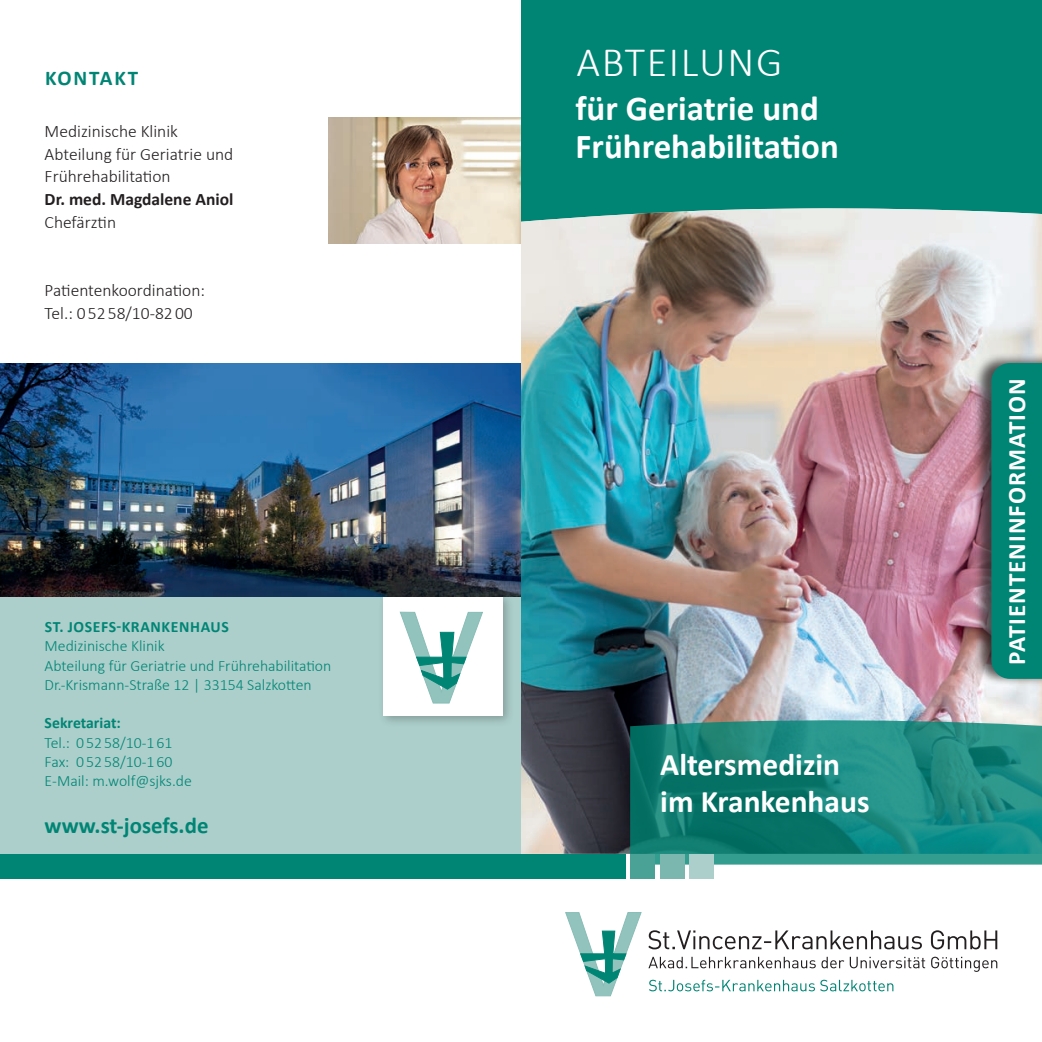
<style>
.page{position:relative;width:1042px;height:1042px;background:#fff}
.page>*{position:absolute;margin:0;border:0;box-sizing:border-box;transform-origin:0 0}
.t1{font:300 42px "Calibri";letter-spacing:.04em;color:#fff}
.t2{font:700 35px/38.5px "Calibri";color:#fff}
.t3{font:700 31.5px "Calibri";color:#fff}
.t4{font:700 25.03px "Calibri";letter-spacing:.04em;color:#fff}
.Grundtext{font:700 22.93px "Calibri";color:#008575}
.Grundtext-2{font:700 21px "Calibri";letter-spacing:.09em;color:#008575}
.Grundtext-3{font:300 17.5px "Calibri";color:#231f20}
.Grundtext-4{font:700 17.5px "Calibri";color:#231f20}
.Grundtext-5{font:300 15.75px "Calibri";color:#008575}
.Fließtext{font:300 15.75px "Calibri";color:#008575}
.Grundtext-6{font:700 15.75px "Calibri";letter-spacing:.035em;color:#008575}
.Grundtext-7{font:700 15.75px "Calibri";color:#008575}
</style>
<div class="page">
<div style="left:0;top:402px;width:521px;height:452px;background:#accfcb"></div>
<div style="left:521px;top:0;width:521px;height:676px;background:#008575"></div>
<div style="left:0;top:854px;width:625px;height:24px;background:#008575"></div>
<img style="left:521px;top:208px;width:521px;height:646px">
<svg style="left:630px;top:718px;width:412px;height:146px;background:#1c867d"></svg>
<div style="left:630px;top:854px;width:25px;height:24px;background:#4aa296"></div>
<div style="left:660px;top:854px;width:24px;height:24px;background:#7cb7af"></div>
<div style="left:689px;top:854px;width:25px;height:24px;background:#accfcb"></div>
<img style="left:329px;top:118px;width:192px;height:126px">
<div style="left:971px;top:352px;width:71px;height:334px;background:#231f20;opacity:.75"></div>
<svg style="left:991px;top:363px;width:51px;height:316px"></svg>
<div style="left:378px;top:590px;width:137px;height:138px;background:#231f20;opacity:.3"></div>
<div style="left:383px;top:596px;width:119px;height:119px;background:#fff"></div>
<svg style="left:400px;top:612px;width:82px;height:91px"></svg>
<img style="left:0;top:363px;width:521px;height:233px">
<svg style="left:649px;top:979px;width:244px;height:12px"></svg>
<svg style="left:648px;top:956px;width:349px;height:16px"></svg>
<svg style="left:565px;top:912px;width:76px;height:84px"></svg>
<svg style="left:648px;top:930px;width:349px;height:19px"></svg>
<p class="Grundtext-2" style="left:45px;top:63px;width:95px">KONTAKT</p>
<p class="Grundtext-3" style="left:45px;top:120px;width:135px">Medizinische Klinik</p>
<p class="Grundtext-3" style="left:45px;top:143px;width:190px">Abteilung für Geriatrie und</p>
<p class="Grundtext-3" style="left:45px;top:166px;width:127px">Frührehabilitation</p>
<p class="Grundtext-4" style="left:45px;top:187px;width:190px">Dr. med. Magdalene Aniol</p>
<p class="Grundtext-3" style="left:45px;top:211px;width:73px">Chefärztin</p>
<p class="Grundtext-3" style="left:45px;top:279px;width:162px">Patientenkoordination:</p>
<p class="Grundtext-3" style="left:45px;top:302px;width:150px">Tel.: 0 52 58/10-82 00</p>
<p class="Grundtext-6" style="left:45px;top:616px;width:185px">ST. JOSEFS-KRANKENHAUS</p>
<p class="Fließtext" style="left:45px;top:636px;width:121px">Medizinische Klinik</p>
<p class="Fließtext" style="left:45px;top:655px;width:288px">Abteilung für Geriatrie und Frührehabilitation</p>
<p class="Grundtext-5" style="left:45px;top:675px;width:269px">Dr.-Krismann-Straße 12 | 33154 Salzkotten</p>
<p class="Grundtext-7" style="left:45px;top:712px;width:78px">Sekretariat:</p>
<p class="Grundtext-5" style="left:45px;top:732px;width:129px">Tel.: 0 52 58/10-1 61</p>
<p class="Grundtext-5" style="left:45px;top:752px;width:129px">Fax: 0 52 58/10-1 60</p>
<p class="Grundtext-5" style="left:45px;top:771px;width:149px">E-Mail: m.wolf@sjks.de</p>
<p class="Grundtext" style="left:45px;top:809px;width:165px">www.st-josefs.de</p>
<p class="t1" style="left:576px;top:36px;width:207px">ABTEILUNG</p>
<p class="t2" style="left:575px;top:88px;width:265px">für Geriatrie und<br>Frührehabilitation</p>
<p class="t3" style="left:660px;top:742px;width:181px">Altersmedizin</p>
<p class="t3" style="left:660px;top:779px;width:211px">im Krankenhaus</p>
<p class="t4" style="left:999px;top:665px;width:288px;rotate:-90deg">PATIENTENINFORMATION</p>
</div>
